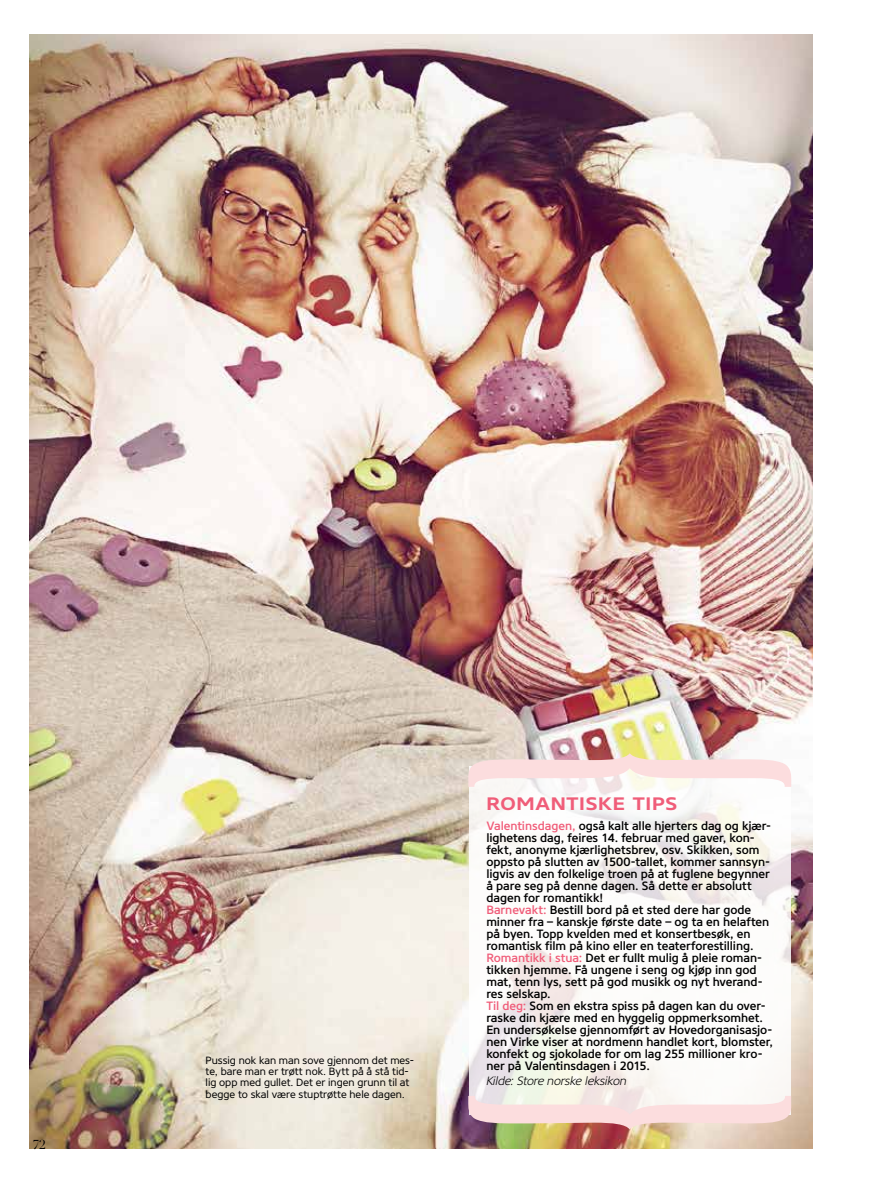
<style>
.page{position:relative;width:885px;height:1183px;background:#fff}
.page>*{position:absolute;margin:0;border:0;box-sizing:border-box;transform-origin:0 0}
.t1{font:700 18px "Core Sans N63 Ex";letter-spacing:.04em;color:#f05d79}
.t2{font:12.75px "Didot LT Std";color:#000}
.t3{font:500 12px/12px "Core Sans N55";letter-spacing:-.005em;color:#000}
.t4{font:italic 300 12px "Core Sans N35";letter-spacing:-.015em;color:#000}
.t5{font:10.5px/11.2px "Core Sans N45";color:#000}
.s1{color:#f05d79}
</style>
<div class="page">
<img style="left:30px;top:34px;width:782px;height:1114px">
<svg style="left:469px;top:786px;width:322px;height:309px"></svg>
<svg style="left:467px;top:753px;width:324px;height:33px"></svg>
<svg style="left:468px;top:1095px;width:324px;height:34px;background:#efd7d2"></svg>
<p class="t2" style="left:33px;top:1136px;width:15px">72</p>
<p class="t5" style="left:206px;top:1054px;width:210px">Pussig nok kan man sove gjennom det mes&shy;te, bare man er trøtt nok. Bytt på å stå tid&shy;lig opp med gullet. Det er ingen grunn til at begge to skal være stuptrøtte hele dagen.</p>
<h1 class="t1" style="left:486px;top:791px;width:192px">ROMANTISKE TIPS</h1>
<p class="t3" style="left:486px;top:819px;width:288px"><span class="s1">Valentinsdagen,</span> også kalt alle hjerters dag og kjær&shy;lighetens dag, feires 14. februar med gaver, kon&shy;fekt, anonyme kjærlighetsbrev, osv. Skikken, som oppsto på slutten av 1500-tallet, kommer sannsyn&shy;ligvis av den folkelige troen på at fuglene begynner å pare seg på denne dagen. Så dette er absolutt dagen for romantikk!<br><span class="s1">Barnevakt:</span> Bestill bord på et sted dere har gode minner fra – kanskje første date – og ta en helaften på byen. Topp kvelden med et konsertbesøk, en romantisk film på kino eller en teaterforestilling.<br><span class="s1">Romantikk i stua:</span> Det er fullt mulig å pleie roman&shy;tikken hjemme. Få ungene i seng og kjøp inn god mat, tenn lys, sett på god musikk og nyt hverand&shy;res selskap.<br><span class="s1">Til deg:</span> Som en ekstra spiss på dagen kan du over&shy;raske din kjære med en hyggelig oppmerksomhet.<br>En undersøkelse gjennomført av Hovedorganisasjo&shy;nen Virke viser at nordmenn handlet kort, blomster, konfekt og sjokolade for om lag 255 millioner kro&shy;ner på Valentinsdagen i 2015.</p>
<p class="t4" style="left:486px;top:1072px;width:142px">Kilde: Store norske leksikon</p>
</div>
